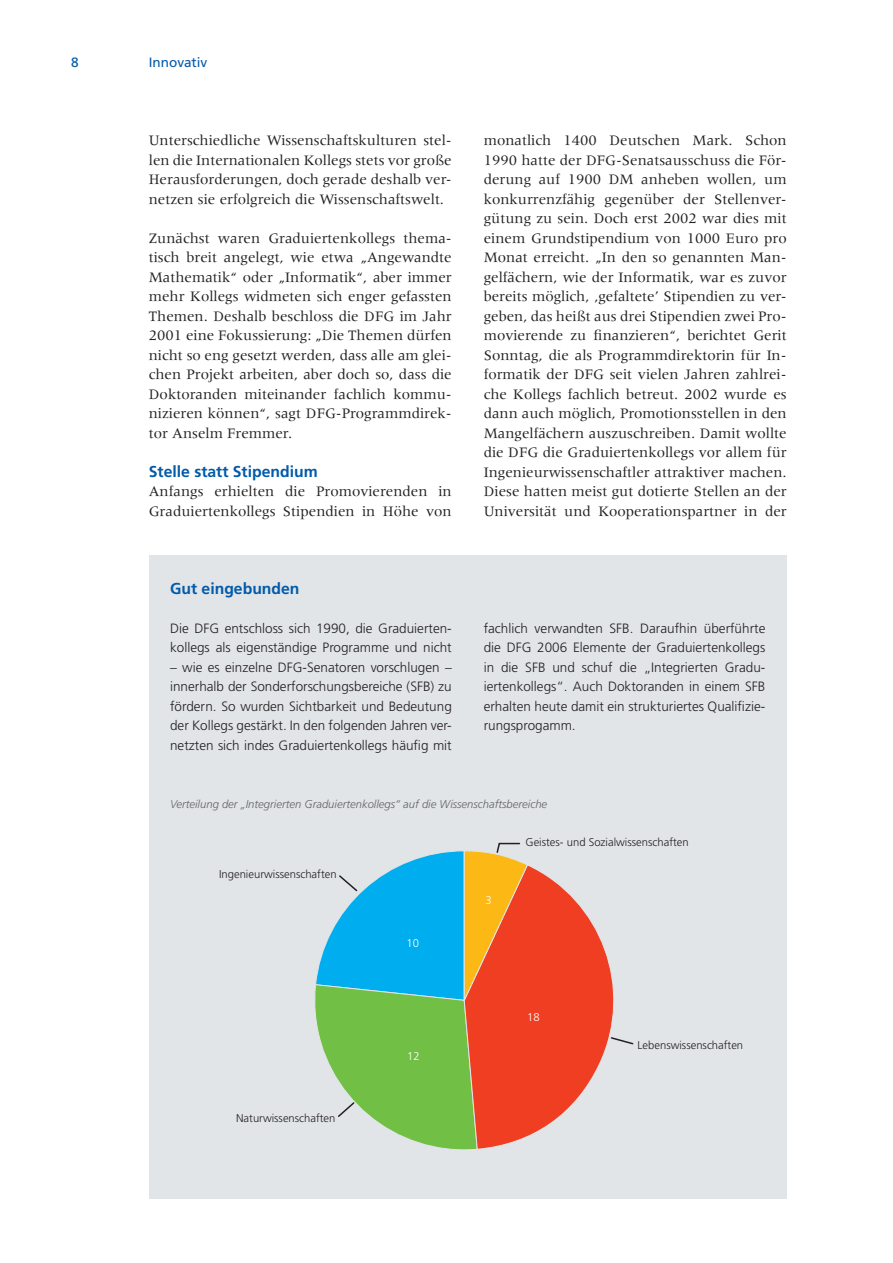
<style>
.page{position:relative;width:893px;height:1263px;background:#fff}
.page>*{position:absolute;margin:0;border:0;box-sizing:border-box;transform-origin:0 0}
.t1{font:700 15.75px "Frutiger LT Std";color:#015aaa}
.t2{font:15px/19.5px "Meridien LT Std";color:#231f20;text-align:justify}
.t3{font:300 13.5px/19.5px "Frutiger LT Std";color:#231f20;text-align:justify}
.t4{font:13.5px "Frutiger LT Std";color:#015aaa}
.t5{font:300 11.25px "Frutiger LT Std";color:#231f20}
.t6{font:italic 300 11.25px "Frutiger LT Std";color:#636366}
.t7{font:300 11.25px "Frutiger LT Std";color:#fff}
</style>
<div class="page">
<div style="left:149px;top:555px;width:638px;height:643px;background:#e1e5e8"></div>
<svg style="left:528px;top:865px;width:86px;height:271px"></svg>
<svg style="left:610px;top:1036px;width:24px;height:9px"></svg>
<svg style="left:315px;top:842px;width:213px;height:308px"></svg>
<p class="t4" style="left:71px;top:54px;width:9px">8</p>
<p class="t4" style="left:149px;top:54px;width:60px">Innovativ</p>
<p class="t2" style="left:149px;top:131px;width:304px">Unterschiedliche Wissenschaftskulturen stel&shy;len die Internationalen Kollegs stets vor große Herausforderungen, doch gerade deshalb ver&shy;netzen sie erfolgreich die Wissenschaftswelt.</p>
<p class="t2" style="left:149px;top:228px;width:304px">Zunächst waren Graduiertenkollegs thema&shy;tisch breit angelegt, wie etwa „Angewandte Mathematik“ oder „Informatik“, aber immer mehr Kollegs widmeten sich enger gefassten Themen. Deshalb beschloss die DFG im Jahr 2001 eine Fokussierung: „Die Themen dürfen nicht so eng gesetzt werden, dass alle am glei&shy;chen Projekt arbeiten, aber doch so, dass die Doktoranden miteinander fachlich kommu&shy;nizieren können“, sagt DFG-Programmdirek&shy;tor Anselm Fremmer.</p>
<p class="t1" style="left:149px;top:462px;width:170px">Stelle statt Stipendium</p>
<p class="t2" style="left:149px;top:482px;width:304px">Anfangs erhielten die Promovierenden in<br>Graduiertenkollegs Stipendien in Höhe von</p>
<p class="t1" style="left:170px;top:579px;width:131px">Gut eingebunden</p>
<p class="t3" style="left:170px;top:619px;width:283px">Die DFG entschloss sich 1990, die Graduierten&shy;kollegs als eigenständige Programme und nicht</p>
<p class="t3" style="left:170px;top:658px;width:283px">– wie es einzelne DFG-Senatoren vorschlugen – innerhalb der Sonderforschungsbereiche (SFB) zu fördern. So wurden Sichtbarkeit und Bedeutung der Kollegs gestärkt. In den folgenden Jahren ver&shy;netzten sich indes Graduiertenkollegs häufig mit</p>
<p class="t2" style="left:484px;top:131px;width:304px">monatlich 1400 Deutschen Mark. Schon 1990 hatte der DFG-Senatsausschuss die För&shy;derung auf 1900 DM anheben wollen, um konkurrenzfähig gegenüber der Stellenver&shy;gütung zu sein. Doch erst 2002 war dies mit einem Grundstipendium von 1000 Euro pro Monat erreicht. „In den so genannten Man&shy;gelfächern, wie der Informatik, war es zuvor bereits möglich, ‚gefaltete’ Stipendien zu ver&shy;geben, das heißt aus drei Stipendien zwei Pro&shy;movierende zu finanzieren“, berichtet Gerit Sonntag, die als Programmdirektorin für In&shy;formatik der DFG seit vielen Jahren zahlrei&shy;che Kollegs fachlich betreut. 2002 wurde es dann auch möglich, Promotionsstellen in den Mangelfächern auszuschreiben. Damit wollte die DFG die Graduiertenkollegs vor allem für Ingenieurwissenschaftler attraktiver machen.<br>Diese hatten meist gut dotierte Stellen an der Universität und Kooperationspartner in der</p>
<p class="t3" style="left:484px;top:619px;width:283px">fachlich verwandten SFB. Daraufhin überführte die DFG 2006 Elemente der Graduiertenkollegs in die SFB und schuf die „Integrierten Gradu&shy;iertenkollegs“. Auch Doktoranden in einem SFB erhalten heute damit ein strukturiertes Qualifizie&shy;rungsprogamm.</p>
<p class="t6" style="left:170px;top:798px;width:379px">Verteilung der „Integrierten Graduiertenkollegs“ auf die Wissenschaftsbereiche</p>
<p class="t5" style="left:219px;top:868px;width:119px">Ingenieurwissenschaften</p>
<p class="t5" style="left:236px;top:1112px;width:101px">Naturwissenschaften</p>
<p class="t7" style="left:407px;top:937px;width:14px">10</p>
<p class="t7" style="left:407px;top:1050px;width:14px">12</p>
<p class="t7" style="left:485px;top:894px;width:8px">3</p>
<p class="t5" style="left:526px;top:836px;width:165px">Geistes- und Sozialwissenschaften</p>
<p class="t7" style="left:527px;top:1011px;width:14px">18</p>
<p class="t5" style="left:638px;top:1039px;width:107px">Lebenswissenschaften</p>
</div>
